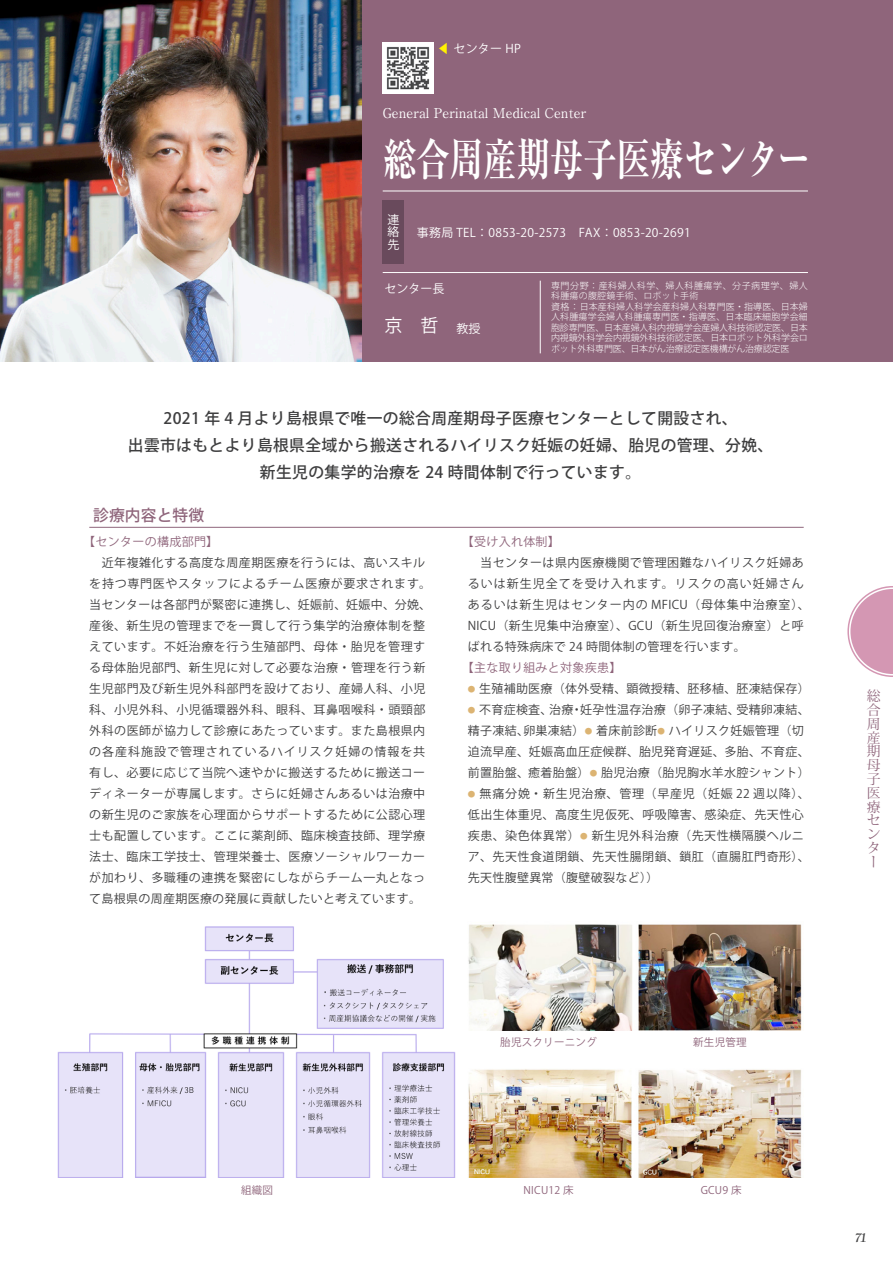
<style>
.page{position:relative;width:893px;height:1263px;background:#fff}
.page>*{position:absolute;margin:0;border:0;box-sizing:border-box;transform-origin:0 0}
.t1{font:700 45px "Ryumin Pro";letter-spacing:-.01em;color:#fff;scale:.75 1}
.t2{font:18px "Koz Go Pro";color:#fff}
.t3{font:500 15.75px "Koz Go Pro";letter-spacing:.025em;color:#3e3e3f}
.t4{font:500 15.75px "Koz Go Pro";letter-spacing:.01em;color:#8f657b}
.t5{font:13.8px/13.8px "Koz Min Pro";color:#8f657b}
.t6{font:13.8px "Cataneo BT";color:#3e3e3f}
.t7{font:13.5px "Ryumin Pro";color:#fff}
.t8{font:12px/21px "Koz Go Pro";letter-spacing:.04em;color:#3e3e3f}
.t9{font:12px/12.3px "Koz Go Pro";letter-spacing:.025em;color:#fff;text-align:justify}
.t10{font:12px "Koz Go Pro";letter-spacing:.025em;color:#8f657b}
.t11{font:10.5px "Koz Go Pro";letter-spacing:.025em;color:#8f657b}
.t12{font:300 9px/10.5px "Koz Go Pro";letter-spacing:-.015em;color:#fff;text-align:justify}
.t13{font:300 9px/10.5px "Koz Go Pro";letter-spacing:.06em;color:#fff}
.s1{color:#fff101}
.s2{font-size:12px}
.s3{font-size:7.5px;color:#dcb473}
</style>
<div class="page">
<div style="left:0;top:0;width:893px;height:361px;background:#8f657b"></div>
<hr style="left:383px;top:191px;width:425px;height:1px;background:#fff">
<hr style="left:383px;top:272px;width:425px;height:1px;background:#fff">
<div style="left:383px;top:200px;width:21px;height:64px;background:#694a5c"></div>
<hr style="left:540px;top:281px;width:1px;height:72px;background:#fff">
<svg style="left:847px;top:586px;width:46px;height:91px"></svg>
<hr style="left:89px;top:527px;width:715px;height:1px;background:#8f657b">
<img style="left:383px;top:43px;width:51px;height:51px">
<img style="left:0;top:0;width:361px;height:361px">
<img style="left:57px;top:926px;width:399px;height:251px">
<img style="left:468px;top:924px;width:334px;height:106px">
<img style="left:468px;top:1069px;width:334px;height:108px">
<p class="t9" style="left:438px;top:43px;width:85px"><span class="s1">◀</span> センター HP</p>
<p class="t7" style="left:383px;top:103px;width:205px">General Perinatal Medical Center</p>
<p class="t1" style="left:383px;top:123px;width:572px">総合周産期母子医療センター</p>
<p class="t9" style="left:387px;top:214px;width:13px">連絡先</p>
<p class="t9" style="left:417px;top:227px;width:275px">事務局 TEL：0853-20-2573　FAX：0853-20-2691</p>
<p class="t9" style="left:384px;top:282px;width:61px">センター長</p>
<p class="t2" style="left:384px;top:314px;width:97px">京　哲　<span class="s2">教授</span></p>
<p class="t13" style="left:551px;top:280px;width:258px">専門分野：産科婦人科学、婦人科腫瘍学、分子病理学、婦人科腫瘍の腹腔鏡手術、ロボット手術</p>
<p class="t12" style="left:551px;top:301px;width:258px">資格：日本産科婦人科学会産科婦人科専門医・指導医、日本婦人科腫瘍学会婦人科腫瘍専門医・指導医、日本臨床細胞学会細胞診専門医、日本産婦人科内視鏡学会産婦人科技術認定医、日本内視鏡外科学会内視鏡外科技術認定医、日本ロボット外科学会ロボット外科専門医、日本がん治療認定医機構がん治療認定医</p>
<p class="t3" style="left:163px;top:409px;width:576px">2021 年 4 月より島根県で唯一の総合周産期母子医療センターとして開設され、</p>
<p class="t3" style="left:128px;top:436px;width:647px">出雲市はもとより島根県全域から搬送されるハイリスク妊娠の妊婦、胎児の管理、分娩、</p>
<p class="t3" style="left:260px;top:463px;width:383px">新生児の集学的治療を 24 時間体制で行っています。</p>
<p class="t4" style="left:93px;top:505px;width:113px">診療内容と特徴</p>
<p class="t10" style="left:83px;top:534px;width:137px">【センターの構成部門】</p>
<p class="t8" style="left:89px;top:553px;width:343px">　近年複雑化する高度な周産期医療を行うには、高いスキルを持つ専門医やスタッフによるチーム医療が要求されます。当センターは各部門が緊密に連携し、妊娠前、妊娠中、分娩、産後、新生児の管理までを一貫して行う集学的治療体制を整えています。不妊治療を行う生殖部門、母体・胎児を管理する母体胎児部門、新生児に対して必要な治療・管理を行う新生児部門及び新生児外科部門を設けており、産婦人科、小児科、小児外科、小児循環器外科、眼科、耳鼻咽喉科・頭頸部外科の医師が協力して診療にあたっています。また島根県内の各産科施設で管理されているハイリスク妊婦の情報を共有し、必要に応じて当院へ速やかに搬送するために搬送コーディネーターが専属します。さらに妊婦さんあるいは治療中の新生児のご家族を心理面からサポートするために公認心理士も配置しています。ここに薬剤師、臨床検査技師、理学療法士、臨床工学技士、管理栄養士、医療ソーシャルワーカーが加わり、多職種の連携を緊密にしながらチーム一丸となって島根県の周産期医療の発展に貢献したいと考えています。</p>
<p class="t10" style="left:462px;top:534px;width:100px">【受け入れ体制】</p>
<p class="t8" style="left:468px;top:553px;width:343px">　当センターは県内医療機関で管理困難なハイリスク妊婦あるいは新生児全てを受け入れます。リスクの高い妊婦さんあるいは新生児はセンター内の MFICU（母体集中治療室）、<br>NICU（新生児集中治療室）、GCU（新生児回復治療室）と呼ばれる特殊病床で 24 時間体制の管理を行います。</p>
<p class="t10" style="left:462px;top:660px;width:161px">【主な取り組みと対象疾患】</p>
<p class="t8" style="left:468px;top:679px;width:343px"><span class="s3">●</span> 生殖補助医療（体外受精、顕微授精、胚移植、胚凍結保存）</p>
<p class="t8" style="left:468px;top:700px;width:344px"><span class="s3">●</span> 不育症検査、治療・妊孕性温存治療（卵子凍結、受精卵凍結、精子凍結、卵巣凍結）<span class="s3">●</span> 着床前診断<span class="s3">●</span> ハイリスク妊娠管理（切迫流早産、妊娠高血圧症候群、胎児発育遅延、多胎、不育症、前置胎盤、癒着胎盤）<span class="s3">●</span> 胎児治療（胎児胸水羊水腔シャント）</p>
<p class="t8" style="left:468px;top:784px;width:344px"><span class="s3">●</span> 無痛分娩・新生児治療、管理（早産児（妊娠 22 週以降）、低出生体重児、高度生児仮死、呼吸障害、感染症、先天性心疾患、染色体異常）<span class="s3">●</span> 新生児外科治療（先天性横隔膜ヘルニア、先天性食道閉鎖、先天性腸閉鎖、鎖肛（直腸肛門奇形）、先天性腹壁異常（腹壁破裂など））</p>
<p class="t11" style="left:500px;top:1036px;width:98px">胎児スクリーニング</p>
<p class="t11" style="left:693px;top:1036px;width:55px">新生児管理</p>
<p class="t5" style="left:867px;top:689px;width:15px">総合周産期母子医療センター</p>
<p class="t11" style="left:241px;top:1184px;width:34px">組織図</p>
<p class="t11" style="left:524px;top:1184px;width:52px">NICU12 床</p>
<p class="t11" style="left:701px;top:1184px;width:43px">GCU9 床</p>
<p class="t6" style="left:855px;top:1228px;width:13px">71</p>
</div>
